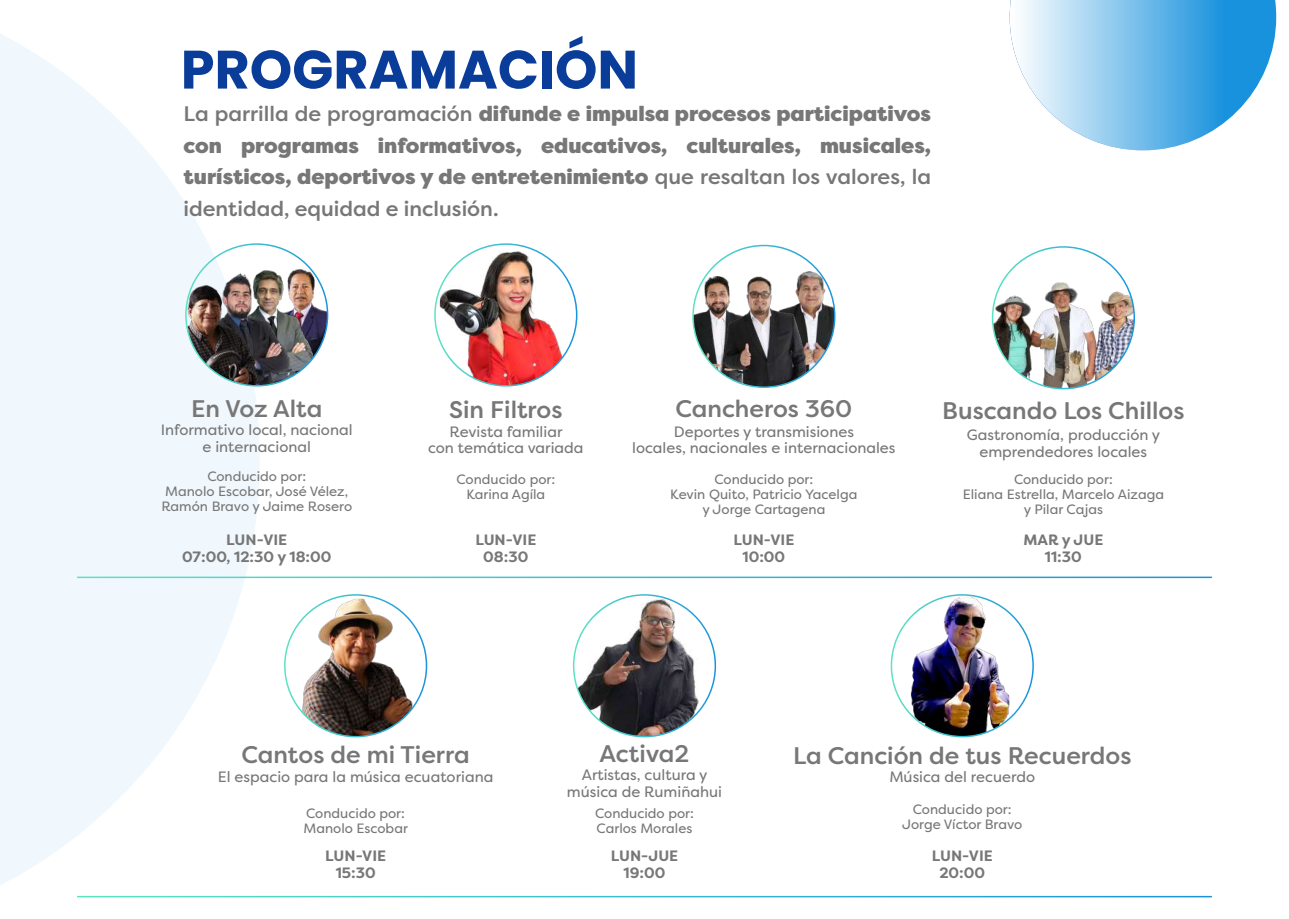
<style>
.page{position:relative;width:1289px;height:919px;background:#fff}
.page>*{position:absolute;margin:0;border:0;box-sizing:border-box;transform-origin:0 0}
.t1{font:700 54px "Poppins";color:#0a3d99}
.t2{font:500 24px "Filson Pro";color:#777}
.t3{font:900 21px/31.5px "Filson Pro";color:#777;text-align:justify}
.t4{font:15px/16.5px "Filson Pro";color:#777;text-align:center}
.t5{font:700 15px/16.5px "Filson Pro";color:#777;text-align:center}
.t6{font:13.5px/15px "Filson Pro";color:#777;text-align:center}
.s1{font-weight:500}
</style>
<div class="page">
<svg style="left:0;top:34px;width:260px;height:864px;fill:#f1f8fd"></svg>
<svg style="left:1009px;top:0;width:267px;height:150px"></svg>
<hr style="left:77px;top:576px;width:1134px;height:2px;background:#fff">
<img style="left:320px;top:281px;width:7px;height:67px">
<img style="left:222px;top:257px;width:98px;height:122px">
<img style="left:206px;top:272px;width:84px;height:114px">
<img style="left:186px;top:282px;width:73px;height:104px">
<img style="left:440px;top:250px;width:132px;height:136px">
<img style="left:693px;top:274px;width:29px;height:101px">
<img style="left:806px;top:270px;width:28px;height:105px">
<img style="left:722px;top:271px;width:84px;height:116px">
<img style="left:994px;top:282px;width:140px;height:106px">
<img style="left:301px;top:598px;width:119px;height:138px">
<hr style="left:77px;top:895px;width:1134px;height:2px;background:#fff">
<img style="left:908px;top:596px;width:101px;height:140px">
<img style="left:573px;top:597px;width:142px;height:139px">
<h1 class="t1" style="left:181px;top:38px;width:459px">PROGRAMACIÓN</h1>
<p class="t3" style="left:184px;top:99px;width:749px"><span class="s1">La parrilla de programación</span> difunde e impulsa procesos participativos con programas informativos, educativos, culturales, musicales, turísticos, deportivos y de entretenimiento <span class="s1">que resaltan los valores, la identidad, equidad e inclusión.</span></p>
<h2 class="t2" style="left:191px;top:392px;width:133px">En Voz Alta</h2>
<p class="t4" style="left:161px;top:421px;width:193px">Informativo local, nacional e internacional</p>
<h2 class="t2" style="left:449px;top:393px;width:115px">Sin Filtros</h2>
<p class="t4" style="left:428px;top:423px;width:157px">Revista familiar<br>con temática variada</p>
<h2 class="t2" style="left:675px;top:392px;width:178px">Cancheros 360</h2>
<p class="t4" style="left:632px;top:423px;width:265px">Deportes y transmisiones<br>locales, nacionales e internacionales</p>
<h2 class="t2" style="left:942px;top:393px;width:244px">Buscando Los Chillos</h2>
<p class="t4" style="left:966px;top:426px;width:195px">Gastronomía, producción y emprendedores locales</p>
<p class="t6" style="left:161px;top:468px;width:192px">Conducido por:<br>Manolo Escobar, José Vélez,<br>Ramón Bravo y Jaime Rosero</p>
<p class="t6" style="left:456px;top:471px;width:100px">Conducido por:<br>Karina Agíla</p>
<p class="t6" style="left:670px;top:471px;width:189px">Conducido por:<br>Kevin Quito, Patricio Yacelga y Jorge Cartagena</p>
<p class="t6" style="left:962px;top:471px;width:203px">Conducido por:<br>Eliana Estrella, Marcelo Aizaga y Pilar Cajas</p>
<p class="t5" style="left:182px;top:531px;width:151px">LUN-VIE<br>07:00, 12:30 y 18:00</p>
<p class="t5" style="left:475px;top:531px;width:62px">LUN-VIE<br>08:30</p>
<p class="t5" style="left:733px;top:531px;width:62px">LUN-VIE<br>10:00</p>
<p class="t5" style="left:1023px;top:531px;width:81px">MAR y JUE<br>11:30</p>
<h2 class="t2" style="left:241px;top:738px;width:230px">Cantos de mi Tierra</h2>
<p class="t4" style="left:218px;top:768px;width:277px">El espacio para la música ecuatoriana</p>
<h2 class="t2" style="left:599px;top:736px;width:91px">Activa2</h2>
<p class="t4" style="left:567px;top:766px;width:157px">Artistas, cultura y música de Rumiñahui</p>
<h2 class="t2" style="left:793px;top:738px;width:340px">La Canción de tus Recuerdos</h2>
<p class="t4" style="left:889px;top:768px;width:147px">Música del recuerdo</p>
<p class="t6" style="left:303px;top:805px;width:106px;text-align:left">Conducido por:<br>Manolo Escobar</p>
<p class="t6" style="left:595px;top:805px;width:100px;text-align:left">Conducido por:<br>Carlos Morales</p>
<p class="t6" style="left:902px;top:801px;width:122px">Conducido por:<br>Jorge Víctor Bravo</p>
<p class="t5" style="left:325px;top:847px;width:62px">LUN-VIE<br>15:30</p>
<p class="t5" style="left:610px;top:847px;width:69px">LUN-JUE<br>19:00</p>
<p class="t5" style="left:931px;top:847px;width:62px">LUN-VIE<br>20:00</p>
</div>
